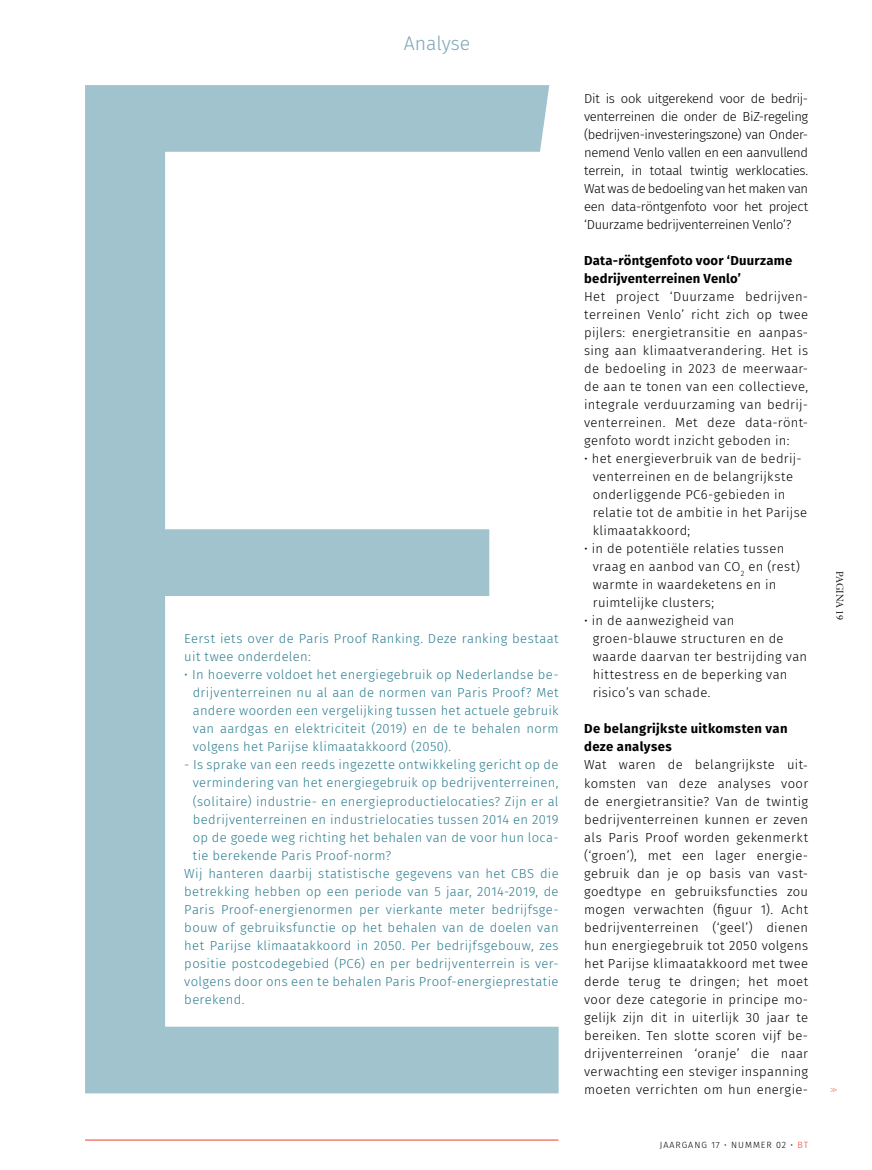
<style>
.page{position:relative;width:872px;height:1170px;background:#fff}
.page>*{position:absolute;margin:0;border:0;box-sizing:border-box;transform-origin:0 0}
.t1{font:300 19.5px "Fira Sans";letter-spacing:-.005em;color:#7da5b9}
.t2{font:300 13.05px/18px "Fira Sans";letter-spacing:.025em;color:#000;text-align:justify}
.t3{font:300 13.05px/18px "Fira Sans";letter-spacing:.025em;color:#2d7e90}
.t4{font:700 13.05px/18px "Fira Sans";letter-spacing:.02em;color:#000}
.t5{font:10.5px "Minion LT Display";letter-spacing:-.015em;color:#000}
.t6{font:300 9px "Fira Sans";letter-spacing:.11em;color:#000}
.t7{font:7.5px "Minion LT Display";color:#ef4123}
.s1{color:#ef4123}
</style>
<div class="page">
<hr style="left:85px;top:1139px;width:473px;height:1px;background:#ef4123">
<svg style="left:85px;top:85px;width:473px;height:1008px"></svg>
<h1 class="t1" style="left:404px;top:30px;width:68px">Analyse</h1>
<p class="t3" style="left:184px;top:629px;width:376px">Eerst iets over de Paris Proof Ranking. Deze ranking bestaat uit twee onderdelen:</p>
<p class="t3" style="left:193px;top:665px;width:367px;text-align:justify;text-indent:-9px">• In hoeverre voldoet het energiegebruik op Nederlandse be&shy;drijventerreinen nu al aan de normen van Paris Proof? Met andere woorden een vergelijking tussen het actuele gebruik van aardgas en elektriciteit (2019) en de te behalen norm volgens het Parijse klimaatakkoord (2050).</p>
<p class="t3" style="left:184px;top:755px;width:376px">- Is sprake van een reeds ingezette ontwikkeling gericht op de</p>
<p class="t3" style="left:193px;top:773px;width:367px">vermindering van het energiegebruik op bedrijventerreinen,</p>
<p class="t3" style="left:193px;top:791px;width:367px">(solitaire) industrie- en energieproductielocaties? Zijn er al</p>
<p class="t3" style="left:193px;top:809px;width:367px">bedrijventerreinen en industrielocaties tussen 2014 en 2019</p>
<p class="t3" style="left:193px;top:827px;width:367px">op de goede weg richting het behalen van de voor hun loca-</p>
<p class="t3" style="left:193px;top:845px;width:200px">tie berekende Paris Proof-norm?</p>
<p class="t3" style="left:184px;top:863px;width:376px">Wij hanteren daarbij statistische gegevens van het CBS die</p>
<p class="t3" style="left:184px;top:881px;width:376px">betrekking hebben op een periode van 5 jaar, 2014-2019, de</p>
<p class="t3" style="left:184px;top:899px;width:376px">Paris Proof-energienormen per vierkante meter bedrijfsge-</p>
<p class="t3" style="left:184px;top:917px;width:376px">bouw of gebruiksfunctie op het behalen van de doelen van</p>
<p class="t3" style="left:184px;top:935px;width:376px">het Parijse klimaatakkoord in 2050. Per bedrijfsgebouw, zes</p>
<p class="t3" style="left:184px;top:953px;width:376px">positie postcodegebied (PC6) en per bedrijventerrein is ver-</p>
<p class="t3" style="left:184px;top:971px;width:376px">volgens door ons een te behalen Paris Proof-energieprestatie</p>
<p class="t3" style="left:184px;top:989px;width:62px">berekend.</p>
<p class="t2" style="left:584px;top:89px;width:225px">Dit is ook uitgerekend voor de bedrij&shy;venterreinen die onder de BiZ-regeling (bedrijven-investeringszone) van Onder&shy;nemend Venlo vallen en een aanvullend terrein, in totaal twintig werklocaties.<br>Wat was de bedoeling van het maken van een data-röntgenfoto voor het project ‘Duurzame bedrijventerreinen Venlo’?</p>
<p class="t4" style="left:584px;top:251px;width:209px">Data-röntgenfoto voor ‘Duurzame bedrijventerreinen Venlo’</p>
<p class="t2" style="left:584px;top:287px;width:225px">Het project ‘Duurzame bedrijven&shy;terreinen Venlo’ richt zich op twee pijlers: energietransitie en aanpas&shy;sing aan klimaatverandering. Het is de bedoeling in 2023 de meerwaar&shy;de aan te tonen van een collectieve, integrale verduurzaming van bedrij&shy;venterreinen. Met deze data-rönt&shy;genfoto wordt inzicht geboden in:</p>
<p class="t2" style="left:592px;top:449px;width:216px;text-align:left;text-indent:-9px">• het energieverbruik van de bedrij&shy;venterreinen en de belangrijkste onderliggende PC6-gebieden in relatie tot de ambitie in het Parijse klimaatakkoord;</p>
<p class="t2" style="left:592px;top:539px;width:209px;text-align:left;text-indent:-9px">• in de potentiële relaties tussen vraag en aanbod van CO<sub>2</sub> en (rest) warmte in waardeketens en in ruimtelijke clusters;</p>
<p class="t2" style="left:592px;top:611px;width:216px;text-align:left;text-indent:-9px">• in de aanwezigheid van groen-blauwe structuren en de waarde daarvan ter bestrijding van hittestress en de beperking van risico’s van schade.</p>
<p class="t4" style="left:584px;top:719px;width:205px">De belangrijkste uitkomsten van deze analyses</p>
<p class="t2" style="left:584px;top:755px;width:225px">Wat waren de belangrijkste uit&shy;komsten van deze analyses voor de energietransitie? Van de twintig bedrijventerreinen kunnen er zeven als Paris Proof worden gekenmerkt (‘groen’), met een lager energie&shy;gebruik dan je op basis van vast&shy;goedtype en gebruiksfuncties zou mogen verwachten (figuur 1). Acht bedrijventerreinen (‘geel’) dienen hun energiegebruik tot 2050 volgens het Parijse klimaatakkoord met twee derde terug te dringen; het moet voor deze categorie in principe mo&shy;gelijk zijn dit in uiterlijk 30 jaar te bereiken. Ten slotte scoren vijf be&shy;drijventerreinen ‘oranje’ die naar verwachting een steviger inspanning moeten verrichten om hun energie-</p>
<p class="t6" style="left:660px;top:1138px;width:150px">JAARGANG 17 • NUMMER 02 • <span class="s1">BT</span></p>
<p class="t5" style="left:846px;top:571px;width:50px;rotate:90deg">PAGINA 19</p>
<p class="t7" style="left:830px;top:1085px;width:9px">&gt;&gt;</p>
</div>
